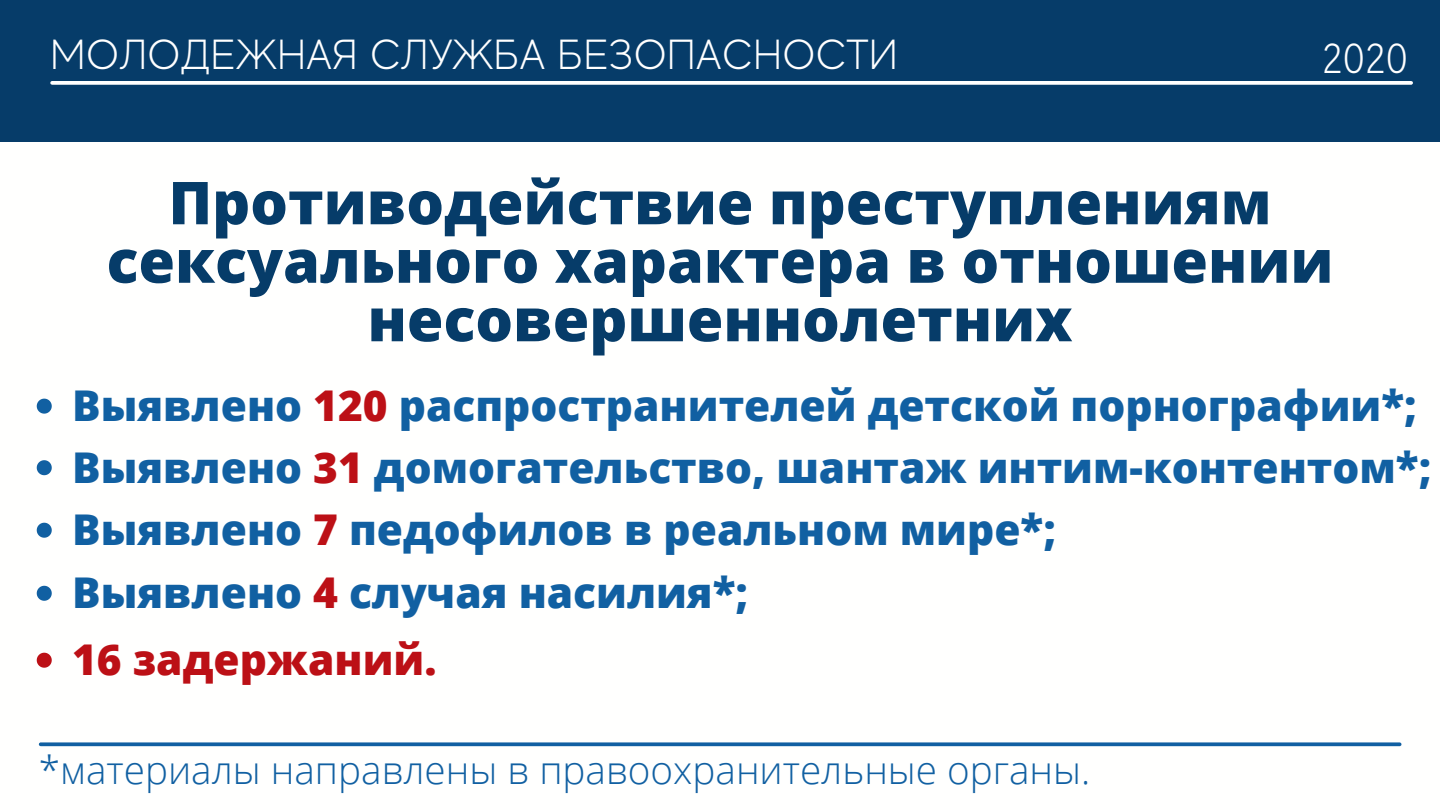
<style>
.page{position:relative;width:1440px;height:810px;background:#fff}
.page>*{position:absolute;margin:0;border:0;box-sizing:border-box;transform-origin:0 0}
.t1{font:800 59.2px/58.5px "Open Sans";color:#063c69;text-align:center}
.t2{font:800 42.4px/61.6px "Open Sans";color:#1160a2}
.t3{font:800 42.4px "Open Sans";color:#bc1016}
.t4{font:300 42px "MADE Evolve Sans";color:#fff}
.t5{font:300 38.7px "Open Sans";color:#1160a2}
.s1{color:#bc1016}
</style>
<div class="page">
<div style="left:0;top:0;width:1440px;height:141px;background:#063c69"></div>
<svg style="left:52px;top:81px;width:1359px;height:4px;background:#eff2f5"></svg>
<svg style="left:41px;top:742px;width:1359px;height:4px;background:#2a71ac"></svg>
<svg style="left:37px;top:399px;width:15px;height:15px"></svg>
<svg style="left:37px;top:460px;width:15px;height:15px"></svg>
<svg style="left:37px;top:523px;width:15px;height:15px"></svg>
<svg style="left:37px;top:586px;width:15px;height:15px"></svg>
<svg style="left:37px;top:653px;width:15px;height:15px"></svg>
<p class="t4" style="left:50px;top:32px;width:849px">МОЛОДЕЖНАЯ СЛУЖБА БЕЗОПАСНОСТИ</p>
<p class="t4" style="left:1322px;top:35px;width:87px">2020</p>
<h1 class="t1" style="left:107px;top:172px;width:1228px">Противодействие преступлениям сексуального характера в отношении несовершеннолетних</h1>
<p class="t2" style="left:72px;top:374px;width:1361px">Выявлено <span class="s1">120</span> распространителей детской порнографии*;<br>Выявлено <span class="s1">31</span> домогательство, шантаж интим-контентом*;</p>
<p class="t2" style="left:72px;top:497px;width:985px;line-height:63.1px">Выявлено <span class="s1">7</span> педофилов в реальном мире*;<br>Выявлено <span class="s1">4</span> случая насилия*;</p>
<p class="t3" style="left:72px;top:630px;width:366px">16 задержаний.</p>
<p class="t5" style="left:39px;top:742px;width:1053px">*материалы направлены в правоохранительные органы.</p>
</div>
